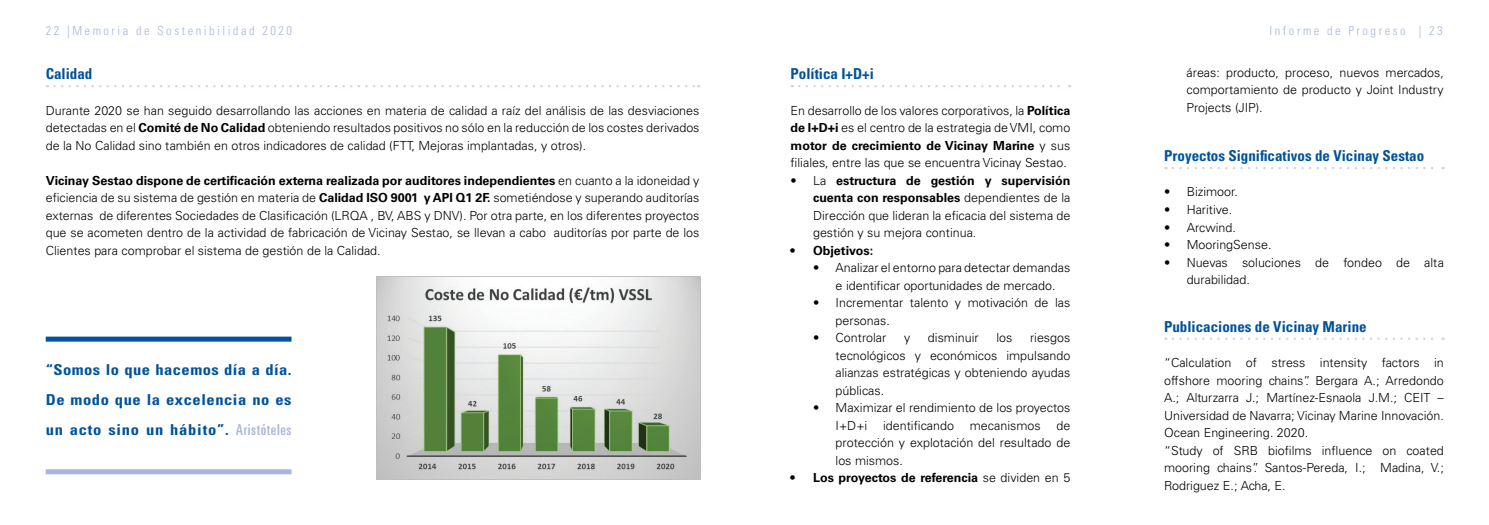
<style>
.page{position:relative;width:1489px;height:525px;background:#fff}
.page>*{position:absolute;margin:0;border:0;box-sizing:border-box;transform-origin:0 0}
.t1{font:700 condensed 15px "Univers LT Std";color:#01529a}
.t2{font:700 condensed 15px/30px "Univers LT Std";color:#01529a;text-align:justify;scale:1.1 1}
.t3{font:300 12.5px/17.5px "Univers LT Std";color:#000;text-align:justify}
.t4{font:300 condensed 12.5px "Univers LT Std";letter-spacing:.2em;color:#a8b7d9}
.t5{font:700 12.5px "Univers LT Std";color:#000}
.s1{font-weight:700}
.s2{font-weight:400;font-stretch:ultra-condensed;color:#a8b7d9}
.s3{font-weight:300}
</style>
<div class="page">
<svg style="left:54px;top:85px;width:645px;height:2px"></svg>
<img style="left:376px;top:276px;width:324px;height:203px">
<div style="left:46px;top:336px;width:245px;height:5px;background:#01529a"></div>
<div style="left:46px;top:469px;width:245px;height:5px;background:#a8b7d9"></div>
<svg style="left:799px;top:85px;width:271px;height:2px"></svg>
<svg style="left:1172px;top:167px;width:271px;height:2px"></svg>
<svg style="left:1172px;top:337px;width:271px;height:3px"></svg>
<p class="t4" style="left:46px;top:24px;width:248px">22 |Memoria de Sostenibilidad 2020</p>
<p class="t4" style="left:1269px;top:24px;width:175px">Informe de Progreso | 23</p>
<p class="t1" style="left:46px;top:65px;width:48px">Calidad</p>
<p class="t3" style="left:46px;top:101px;width:655px">Durante 2020 se han seguido desarrollando las acciones en materia de calidad a raíz del análisis de las desviaciones detectadas en el <span class="s1">Comité de No Calidad</span> obteniendo resultados positivos no sólo en la reducción de los costes derivados de la No Calidad sino también en otros indicadores de calidad (FTT, Mejoras implantadas, y otros).</p>
<p class="t3" style="left:46px;top:171px;width:655px"><span class="s1">Vicinay Sestao dispone de certificación externa realizada por auditores independientes</span> en cuanto a la idoneidad y eficiencia de su sistema de gestión en materia de <span class="s1">Calidad ISO 9001 y API Q1 2F.</span> sometiéndose y superando auditorías externas de diferentes Sociedades de Clasificación (LRQA , BV, ABS y DNV). Por otra parte, en los diferentes proyectos que se acometen dentro de la actividad de fabricación de Vicinay Sestao, se llevan a cabo auditorías por parte de los Clientes para comprobar el sistema de gestión de la Calidad.</p>
<p class="t3" style="left:1186px;top:63px;width:259px">áreas: producto, proceso, nuevos mercados, comportamiento de producto y Joint Industry Projects (JIP).</p>
<p class="t1" style="left:1164px;top:147px;width:261px">Proyectos Significativos de Vicinay Sestao</p>
<p class="t3" style="left:1164px;top:183px;width:75px">• Bizimoor.</p>
<p class="t3" style="left:1164px;top:201px;width:70px">• Haritive.</p>
<p class="t3" style="left:1164px;top:218px;width:73px">• Arcwind.</p>
<p class="t3" style="left:1164px;top:236px;width:109px">• MooringSense.</p>
<p class="t3" style="left:1186px;top:253px;width:259px;text-indent:-22px">• Nuevas soluciones de fondeo de alta durabilidad.</p>
<p class="t1" style="left:1163px;top:317px;width:204px">Publicaciones de Vicinay Marine</p>
<p class="t3" style="left:1163px;top:354px;width:281px;text-align:left">“Calculation of stress intensity factors in offshore mooring chains”. Bergara A.; Arredondo A.; Alturzarra J.; Martínez-Esnaola J.M.; CEIT – Universidad de Navarra; Vicinay Marine Innovación.<br>Ocean Engineering. 2020.<br>“Study of SRB biofilms influence on coated mooring chains”. Santos-Pereda, I.; Madina, V.; Rodriguez E.; Acha, E.</p>
<p class="t1" style="left:790px;top:65px;width:85px">Política I+D+i</p>
<p class="t3" style="left:790px;top:101px;width:281px">En desarrollo de los valores corporativos, la <span class="s1">Política de I+D+i</span> es el centro de la estrategia de VMI, como <span class="s1">motor de crecimiento de Vicinay Marine</span> y sus filiales, entre las que se encuentra Vicinay Sestao.</p>
<p class="t3" style="left:813px;top:171px;width:259px;text-indent:-22px">• La <span class="s1">estructura de gestión y supervisión cuenta con responsables</span> dependientes de la Dirección que lideran la eficacia del sistema de gestión y su mejora continua.</p>
<p class="t5" style="left:790px;top:243px;width:84px">• Objetivos:</p>
<p class="t3" style="left:835px;top:259px;width:236px;text-indent:-22px">• Analizar el entorno para detectar demandas e identificar oportunidades de mercado.</p>
<p class="t3" style="left:835px;top:294px;width:236px;text-indent:-22px">• Incrementar talento y motivación de las personas.</p>
<p class="t3" style="left:813px;top:329px;width:75px">• Controlar</p>
<p class="t3" style="left:904px;top:329px;width:8px">y</p>
<p class="t3" style="left:927px;top:329px;width:52px">disminuir</p>
<p class="t3" style="left:996px;top:329px;width:17px">los</p>
<p class="t3" style="left:835px;top:329px;width:236px;text-indent:194px">riesgos tecnológicos y económicos impulsando alianzas estratégicas y obteniendo ayudas públicas.</p>
<p class="t3" style="left:835px;top:399px;width:236px;text-indent:-22px">• Maximizar el rendimiento de los proyectos<br>I+D+i</p>
<p class="t2" style="left:46px;top:355px;width:225px">“Somos lo que hacemos día a día.<br>De modo que la excelencia no es un acto sino un hábito”. <span class="s2">Aristóteles</span></p>
<p class="t3" style="left:883px;top:416px;width:72px">identificando</p>
<p class="t3" style="left:969px;top:416px;width:72px">mecanismos</p>
<p class="t3" style="left:835px;top:416px;width:236px;text-indent:221px">de protección y explotación del resultado de los mismos.</p>
<p class="t5" style="left:790px;top:470px;width:281px">• Los proyectos de referencia <span class="s3">se dividen en 5</span></p>
</div>
